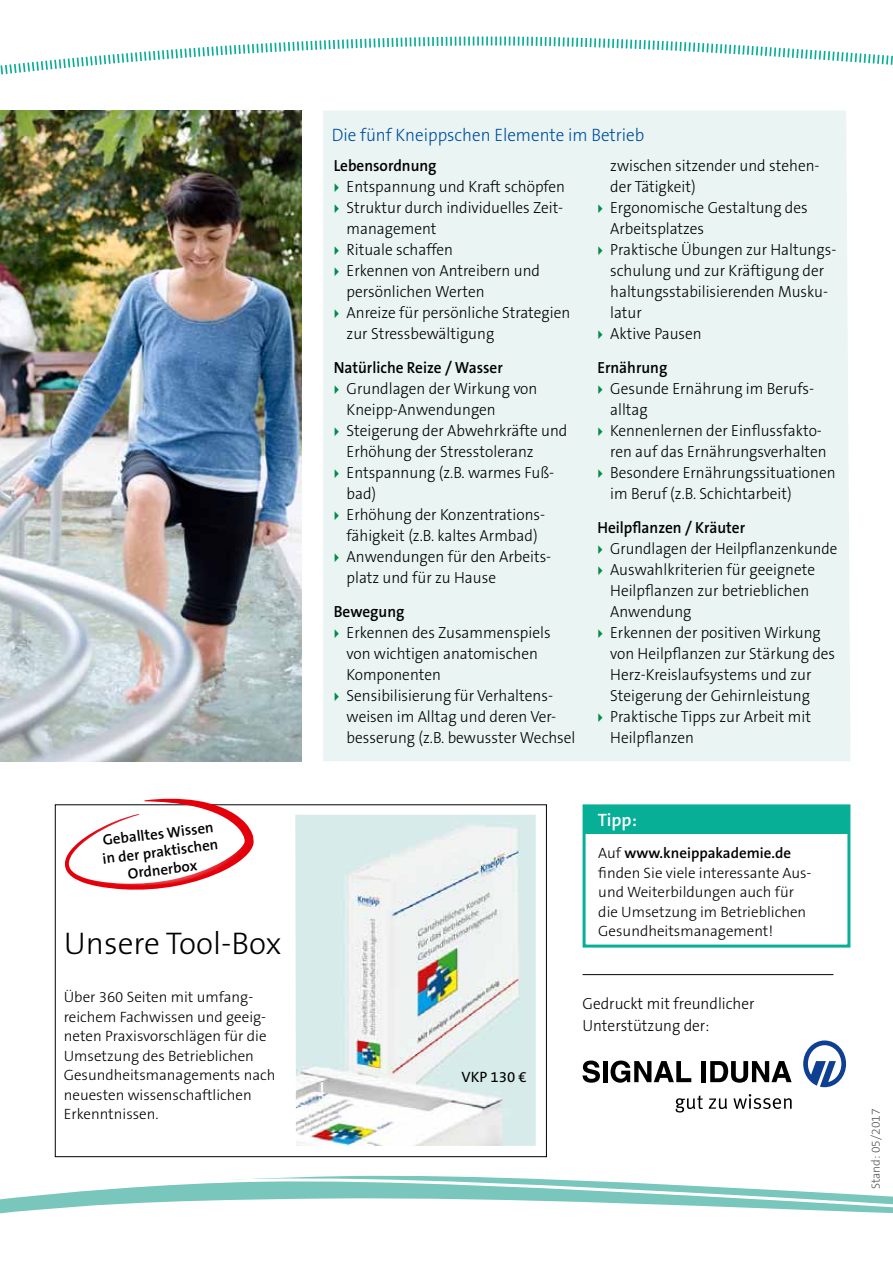
<style>
.page{position:relative;width:893px;height:1263px;background:#fff}
.page>*{position:absolute;margin:0;border:0;box-sizing:border-box;transform-origin:0 0}
.t1{font:300 31.5px "The Sans B3";color:#000}
.t2{font:300 18px "The Sans B3";color:#004e9e;scale:.95 1}
.t3{font:600 18px "The Sans B6";color:#fff}
.t4{font:300 16.2px/21px "The Sans B3";color:#000;scale:.95 1}
.t5{font:300 16.2px/21px "The Sans B3";color:#000;scale:.93 1}
.t6{font:600 16.2px "The Sans B6";color:#000;scale:.95 1}
.t7{font:300 15px/19.5px "The Sans B3";color:#000}
.t8{font:600 15px/18px "The Sans B6";color:#000;text-align:center}
.t9{font:15px "The Sans B5 Plain";color:#000}
.t10{font:300 12px "The Sans B3";color:#565655}
.s1{font-family:"The Sans B3";font-weight:300}
</style>
<div class="page">
<svg style="left:0;top:36px;width:893px;height:39px"></svg>
<svg style="left:0;top:1175px;width:893px;height:39px"></svg>
<div style="left:323px;top:111px;width:527px;height:650px;background:#e9f4f3"></div>
<svg style="left:583px;top:1060px;width:17px;height:23px"></svg>
<div style="left:603px;top:1061px;width:5px;height:21px;background:#000"></div>
<svg style="left:611px;top:1060px;width:80px;height:23px"></svg>
<div style="left:701px;top:1061px;width:5px;height:21px;background:#000"></div>
<svg style="left:710px;top:1061px;width:82px;height:22px"></svg>
<svg style="left:676px;top:1095px;width:27px;height:17px"></svg>
<svg style="left:709px;top:1098px;width:18px;height:11px"></svg>
<svg style="left:733px;top:1094px;width:59px;height:15px"></svg>
<svg style="left:803px;top:1040px;width:43px;height:47px"></svg>
<hr style="left:583px;top:974px;width:250px;height:1px;background:#000">
<img style="left:295px;top:815px;width:241px;height:331px">
<svg style="left:65px;top:798px;width:189px;height:92px"></svg>
<div style="left:583px;top:804px;width:267px;height:143px;border:3px solid #08af97"></div>
<div style="left:585px;top:805px;width:265px;height:29px;background:#08af97"></div>
<img style="left:0;top:111px;width:302px;height:650px">
<svg style="left:335px;top:184px;width:4px;height:8px"></svg>
<svg style="left:335px;top:205px;width:4px;height:8px"></svg>
<svg style="left:335px;top:247px;width:4px;height:8px"></svg>
<svg style="left:335px;top:268px;width:4px;height:8px"></svg>
<svg style="left:335px;top:310px;width:4px;height:8px"></svg>
<svg style="left:335px;top:385px;width:4px;height:9px"></svg>
<svg style="left:335px;top:427px;width:4px;height:9px"></svg>
<svg style="left:335px;top:469px;width:4px;height:9px"></svg>
<svg style="left:335px;top:511px;width:4px;height:9px"></svg>
<svg style="left:335px;top:553px;width:4px;height:9px"></svg>
<svg style="left:335px;top:629px;width:4px;height:9px"></svg>
<svg style="left:335px;top:692px;width:4px;height:9px"></svg>
<svg style="left:598px;top:205px;width:4px;height:8px"></svg>
<svg style="left:598px;top:247px;width:4px;height:8px"></svg>
<svg style="left:598px;top:331px;width:4px;height:8px"></svg>
<svg style="left:598px;top:385px;width:4px;height:9px"></svg>
<svg style="left:598px;top:427px;width:4px;height:9px"></svg>
<svg style="left:598px;top:469px;width:4px;height:9px"></svg>
<svg style="left:598px;top:545px;width:4px;height:9px"></svg>
<svg style="left:598px;top:566px;width:4px;height:9px"></svg>
<svg style="left:598px;top:629px;width:4px;height:9px"></svg>
<svg style="left:598px;top:713px;width:4px;height:9px"></svg>
<p class="t8" style="left:99px;top:832px;width:118px;rotate:-7deg">Geballtes Wissen in der praktischen<br>Ordnerbox</p>
<h1 class="t1" style="left:64px;top:926px;width:219px">Unsere Tool-Box</h1>
<p class="t7" style="left:64px;top:988px;width:213px">Über 360 Seiten mit umfang&shy;reichem Fachwissen und geeig&shy;neten Praxisvorschlägen für die<br>Umsetzung des Betrieblichen<br>Gesundheitsmanagements nach neuesten wissenschaftlichen<br>Erkenntnissen.</p>
<p class="t2" style="left:332px;top:125px;width:331px">Die fünf Kneippschen Elemente im Betrieb</p>
<p class="t6" style="left:334px;top:157px;width:110px">Lebensordnung</p>
<p class="t4" style="left:347px;top:177px;width:237px">Entspannung und Kraft schöpfen<br>Struktur durch individuelles Zeit&shy;management<br>Rituale schaffen<br>Erkennen von Antreibern und persönlichen Werten<br>Anreize für persönliche Strategien zur Stressbewältigung</p>
<p class="t6" style="left:334px;top:359px;width:179px">Natürliche Reize / Wasser</p>
<p class="t4" style="left:347px;top:379px;width:234px">Grundlagen der Wirkung von<br>Kneipp-Anwendungen<br>Steigerung der Abwehrkräfte und<br>Erhöhung der Stresstoleranz<br>Entspannung (z.B. warmes Fuß&shy;bad)<br>Erhöhung der Konzentrations&shy;fähigkeit (z.B. kaltes Armbad)<br>Anwendungen für den Arbeits&shy;platz und für zu Hause</p>
<p class="t6" style="left:334px;top:603px;width:76px">Bewegung</p>
<p class="t4" style="left:347px;top:622px;width:243px">Erkennen des Zusammenspiels von wichtigen anatomischen<br>Komponenten<br>Sensibilisierung für Verhaltens&shy;weisen im Alltag und deren Ver&shy;besserung (z.B. bewusster Wechsel</p>
<p class="t4" style="left:610px;top:156px;width:240px">zwischen sitzender und stehen&shy;der Tätigkeit)<br>Ergonomische Gestaltung des<br>Arbeitsplatzes<br>Praktische Übungen zur Haltungs&shy;schulung und zur Kräftigung der haltungsstabilisierenden Musku&shy;latur<br>Aktive Pausen</p>
<p class="t6" style="left:597px;top:359px;width:75px">Ernährung</p>
<p class="t4" style="left:610px;top:379px;width:239px">Gesunde Ernährung im Berufs&shy;alltag<br>Kennenlernen der Einflussfakto&shy;ren auf das Ernährungsverhalten<br>Besondere Ernährungssituationen im Beruf (z.B. Schichtarbeit)</p>
<p class="t6" style="left:597px;top:519px;width:157px">Heilpflanzen / Kräuter</p>
<p class="t5" style="left:610px;top:538px;width:246px">Grundlagen der Heilpflanzenkunde<br>Auswahlkriterien für geeignete<br>Heilpflanzen zur betrieblichen<br>Anwendung<br>Erkennen der positiven Wirkung von Heilpflanzen zur Stärkung des<br>Herz-Kreislaufsystems und zur<br>Steigerung der Gehirnleistung<br>Praktische Tipps zur Arbeit mit<br>Heilpflanzen</p>
<p class="t9" style="left:461px;top:1068px;width:67px">VKP 130 €</p>
<p class="t3" style="left:598px;top:810px;width:41px">Tipp:</p>
<p class="t8" style="left:598px;top:844px;width:194px"><span class="s1">Auf</span> www.kneippakademie.de</p>
<p class="t7" style="left:598px;top:863px;width:213px">finden Sie viele interessante Aus&shy;und Weiterbildungen auch für die Umsetzung im Betrieblichen<br>Gesundheitsmanagement!</p>
<p class="t4" style="left:583px;top:993px;width:183px;line-height:21.8px">Gedruckt mit freundlicher<br>Unterstützung der:</p>
<p class="t10" style="left:869px;top:1189px;width:82px;rotate:-90deg">Stand: 05/2017</p>
</div>
